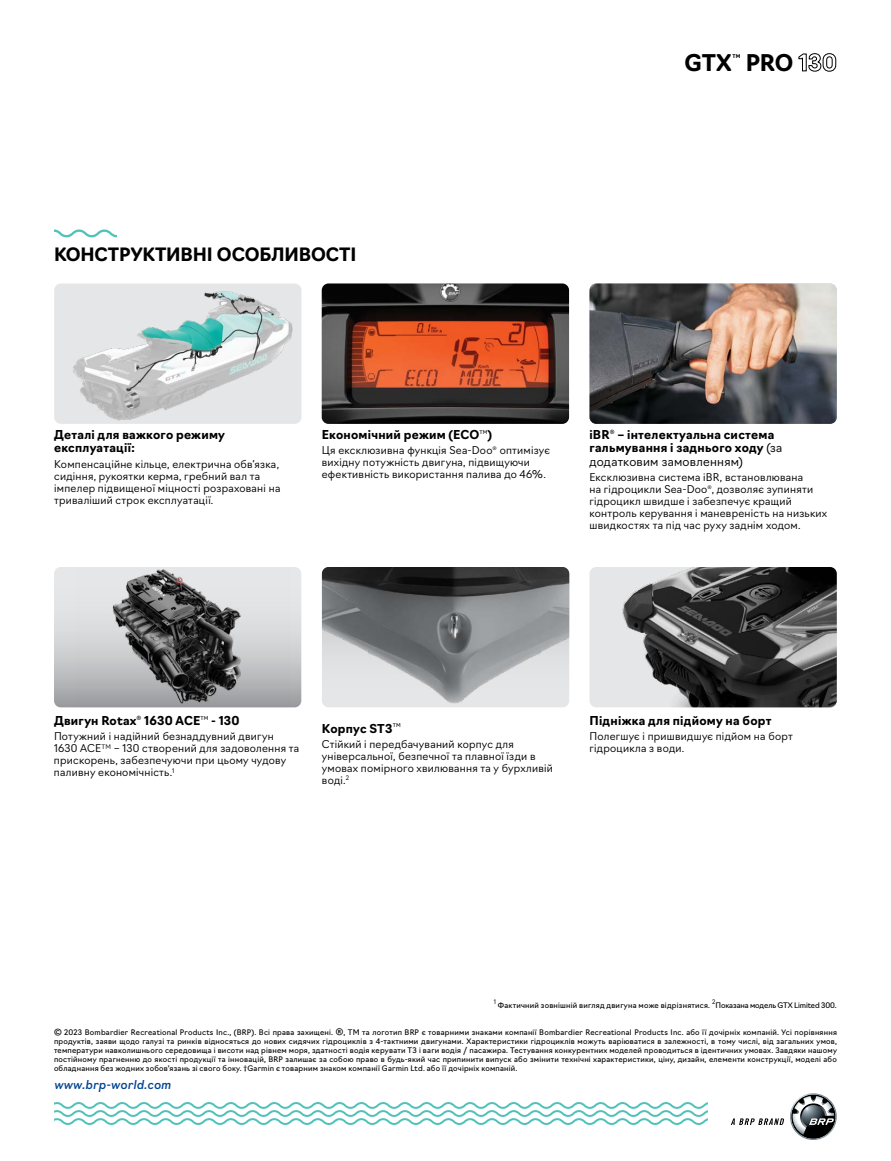
<style>
.page{position:relative;width:891px;height:1161px;background:#fff}
.page>*{position:absolute;margin:0;border:0;box-sizing:border-box;transform-origin:0 0}
.t1{font:700 22.5px "Navigo";letter-spacing:-.005em;color:#000}
.t2{font:700 18px "Navigo";letter-spacing:-.01em;color:#000}
.t3{font:700 12px/13.5px "Navigo";letter-spacing:.02em;color:#000}
.t4{font:italic 500 12px "Navigo";letter-spacing:.015em;color:#034694}
.t5{font:300 10.5px/12px "Navigo";letter-spacing:.025em;color:#000}
.t6{font:7.5px/9px "Navigo";letter-spacing:.025em;color:#000;text-align:justify}
.t7{font:7.5px "Navigo";letter-spacing:-.01em;color:#000}
.t8{font:300 6.15px "Navigo";color:#000}
.t9{font:5.1px "Navigo";color:#000}
.t10{font:700 4.95px "Navigo";color:#000}
.s1{font-weight:300}
.s2{font-size:11.7px}
</style>
<div class="page">
<svg style="left:54px;top:1102px;width:653px;height:23px"></svg>
<svg style="left:731px;top:1093px;width:106px;height:47px"></svg>
<svg style="left:54px;top:567px;width:247px;height:140px;background:#cfd0d2"></svg>
<img style="left:75px;top:567px;width:214px;height:140px">
<img style="left:590px;top:284px;width:247px;height:140px">
<img style="left:54px;top:284px;width:248px;height:140px">
<img style="left:322px;top:567px;width:247px;height:140px">
<img style="left:590px;top:567px;width:247px;height:140px">
<img style="left:322px;top:284px;width:247px;height:140px">
<svg style="left:54px;top:230px;width:63px;height:7px"></svg>
<h1 class="t1" style="left:684px;top:45px;width:49px">GTX</h1>
<p class="t10" style="left:733px;top:52px;width:9px">TM</p>
<h1 class="t1" style="left:746px;top:45px;width:93px">PRO 130</h1>
<h2 class="t2" style="left:54px;top:241px;width:304px">КОНСТРУКТИВНІ ОСОБЛИВОСТІ</h2>
<h3 class="t3" style="left:54px;top:427px;width:172px">Деталі для важкого режиму експлуатації:</h3>
<h3 class="t5" style="left:54px;top:457px;width:228px">Компенсаційне кільце, електрична обв’язка, сидіння, рукоятки керма, гребний вал та імпелер підвищеної міцності розраховані на триваліший строк експлуатації.</h3>
<h3 class="t3" style="left:322px;top:427px;width:159px">Економічний режим (ЕСО</h3>
<p class="t9" style="left:480px;top:428px;width:9px">TM</p>
<h3 class="t3" style="left:487px;top:427px;width:6px">)</h3>
<h3 class="t5" style="left:322px;top:443px;width:230px">Ця ексклюзивна функція Sea-Doo<sup>®</sup> оптимізує вихідну потужність двигуна, підвищуючи ефективність використання палива до 46%.</h3>
<h3 class="t3" style="left:589px;top:427px;width:194px">iBR<sup>®</sup> – інтелектуальна система гальмування і заднього ходу <span class="s1">(за додатковим замовленням)</span></h3>
<h3 class="t5" style="left:590px;top:470px;width:239px">Ексклюзивна система iBR, встановлювана<br>на гідроцикли Sea-Doo<sup>®</sup>, дозволяє зупиняти гідроцикл швидше і забезпечує кращий контроль керування і маневреність на низьких швидкостях та під час руху заднім ходом.</h3>
<h3 class="t3" style="left:54px;top:713px;width:148px">Двигун Rotax<sup>®</sup> 1630 ACE</h3>
<p class="t9" style="left:200px;top:714px;width:9px">TM</p>
<h3 class="t3" style="left:211px;top:713px;width:30px">- 130</h3>
<h3 class="t5" style="left:54px;top:730px;width:247px">Потужний і надійний безнаддувний двигун 1630 ACE<sup>TM</sup> – 130 створений для задоволення та прискорень, забезпечуючи при цьому чудову паливну економічність.<sup>1</sup></h3>
<h3 class="t3" style="left:322px;top:721px;width:72px">Корпус ST3</h3>
<p class="t9" style="left:393px;top:721px;width:9px">TM</p>
<h3 class="t5" style="left:322px;top:737px;width:232px">Стійкий і передбачуваний корпус для універсальної, безпечної та плавної їзди в умовах помірного хвилювання та у бурхливій воді.<sup>2</sup></h3>
<h3 class="t3" style="left:590px;top:713px;width:184px">Підніжка для підйому на борт</h3>
<h3 class="t5" style="left:590px;top:730px;width:205px">Полегшує і пришвидшує підйом на борт гідроцикла з води.</h3>
<p class="t8" style="left:712px;top:997px;width:5px">2</p>
<p class="t8" style="left:494px;top:997px;width:4px">1</p>
<p class="t7" style="left:716px;top:999px;width:123px">Показана модель GTX Limited 300.</p>
<p class="t6" style="left:54px;top:1027px;width:785px">© 2023 Bombardier Recreational Products Inc., (BRP). Всі права захищені. <span class="s2">®</span>, TM та логотип BRP є товарними знаками компанії Bombardier Recreational Products Inc. або її дочірніх компаній. Усі порівняння продуктів, заяви щодо галузі та ринків відносяться до нових сидячих гідроциклів з 4-тактними двигунами. Характеристики гідроциклів можуть варіюватися в залежності, в тому числі, від загальних умов, температури навколишнього середовища і висоти над рівнем моря, здатності водія керувати ТЗ і ваги водія / пасажира. Тестування конкурентних моделей проводиться в ідентичних умовах. Завдяки нашому постійному прагненню до якості продукції та інновацій, BRP залишає за собою право в будь-який час припинити випуск або змінити технічні характеристики, ціну, дизайн, елементи конструкції, моделі або обладнання без жодних зобов’язань зі свого боку. †Garmin є товарним знаком компанії Garmin Ltd. або її дочірніх компаній.</p>
<h3 class="t4" style="left:54px;top:1075px;width:118px">www.brp-world.com</h3>
<p class="t6" style="left:498px;top:1000px;width:214px">Фактичний зовнішній вигляд двигуна може відрізнятися.</p>
</div>
